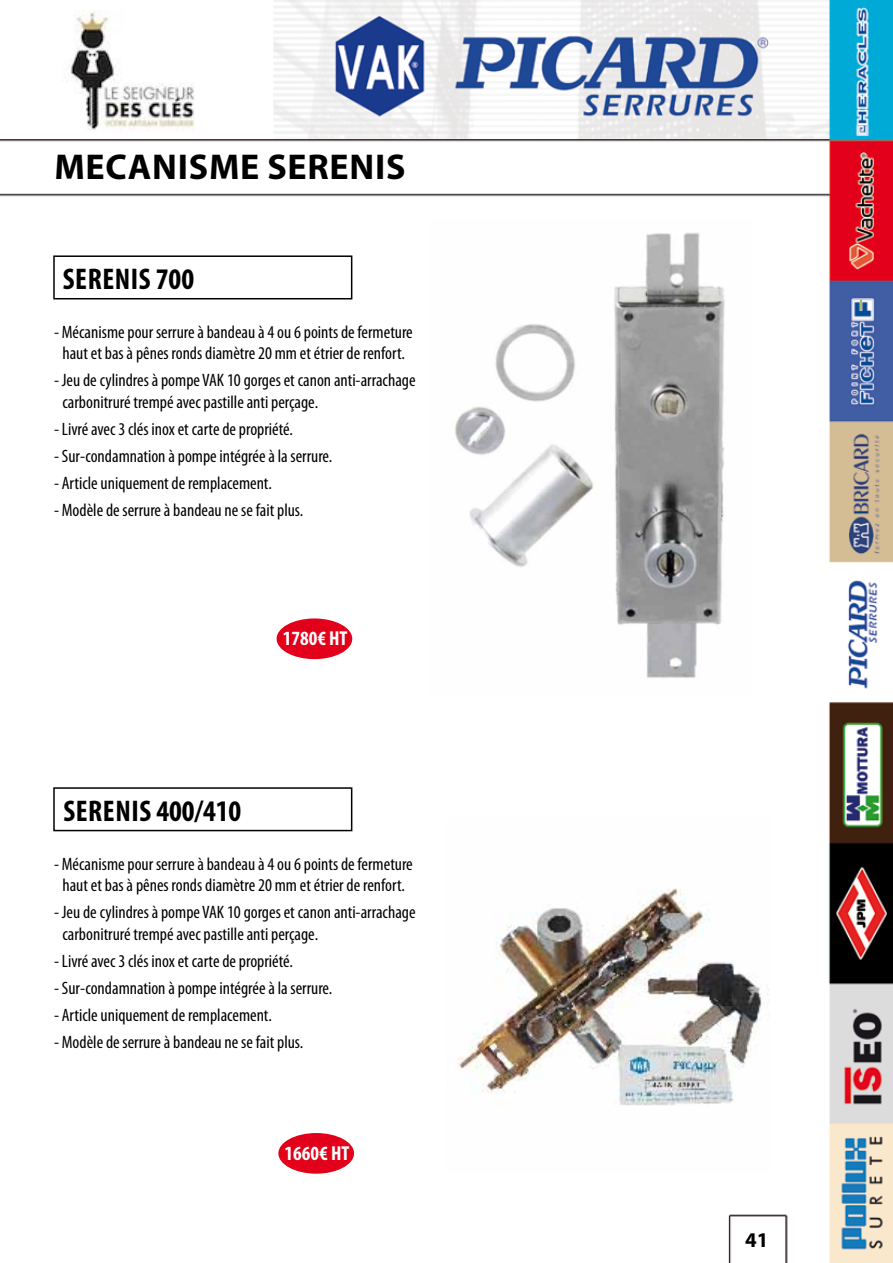
<style>
.page{position:relative;width:893px;height:1263px;background:#fff}
.page>*{position:absolute;margin:0;border:0;box-sizing:border-box;transform-origin:0 0}
.t1{font:700 36px "Myriad Pro";letter-spacing:.02em;color:#000}
.t2{font:700 condensed 30px "Myriad Pro";letter-spacing:.02em;color:#000}
.t3{font:700 21px "Myriad Pro";color:#000}
.t4{font:700 condensed 20.25px "Myriad Pro";color:#fff}
.t5{font:condensed 18px/21.6px "Myriad Pro";color:#000;text-align:center}
</style>
<div class="page">
<img style="left:0;top:0;width:893px;height:1263px">
<div style="left:54px;top:256px;width:298px;height:43px;background:#fff"></div>
<div style="left:53px;top:255px;width:299px;height:44px;border:2px solid #000"></div>
<div style="left:54px;top:788px;width:298px;height:42px;background:#fff"></div>
<div style="left:53px;top:787px;width:299px;height:44px;border:2px solid #000"></div>
<div style="left:277px;top:618px;width:75px;height:41px;background:#e2001a;border-radius:50%"></div>
<div style="left:278px;top:1133px;width:76px;height:41px;background:#e2001a;border-radius:50%"></div>
<img style="left:429px;top:219px;width:324px;height:476px">
<img style="left:446px;top:817px;width:324px;height:357px">
<img style="left:50px;top:10px;width:165px;height:123px">
<h1 class="t1" style="left:54px;top:144px;width:353px">MECANISME SERENIS</h1>
<h2 class="t2" style="left:63px;top:260px;width:133px">SERENIS 700</h2>
<p class="t5" style="left:54px;top:321px;width:360px">- Mécanisme pour serrure à bandeau à 4 ou 6 points de fermeture haut et bas à pênes ronds diamètre 20 mm et étrier de renfort.</p>
<p class="t5" style="left:62px;top:369px;width:355px;text-align:left;text-indent:-8px">- Jeu de cylindres à pompe VAK 10 gorges et canon anti-arrachage carbonitruré trempé avec pastille anti perçage.</p>
<p class="t5" style="left:54px;top:418px;width:241px">- Livré avec 3 clés inox et carte de propriété.</p>
<p class="t5" style="left:54px;top:445px;width:280px">- Sur-condamnation à pompe intégrée à la serrure.</p>
<p class="t5" style="left:54px;top:472px;width:219px">- Article uniquement de remplacement.</p>
<p class="t5" style="left:54px;top:499px;width:251px">- Modèle de serrure à bandeau ne se fait plus.</p>
<p class="t4" style="left:283px;top:626px;width:66px">1780€ HT</p>
<h2 class="t2" style="left:63px;top:792px;width:180px">SERENIS 400/410</h2>
<p class="t5" style="left:54px;top:853px;width:360px">- Mécanisme pour serrure à bandeau à 4 ou 6 points de fermeture haut et bas à pênes ronds diamètre 20 mm et étrier de renfort.</p>
<p class="t5" style="left:62px;top:901px;width:355px;text-align:left;text-indent:-8px">- Jeu de cylindres à pompe VAK 10 gorges et canon anti-arrachage carbonitruré trempé avec pastille anti perçage.</p>
<p class="t5" style="left:54px;top:950px;width:241px">- Livré avec 3 clés inox et carte de propriété.</p>
<p class="t5" style="left:54px;top:977px;width:280px">- Sur-condamnation à pompe intégrée à la serrure.</p>
<p class="t5" style="left:54px;top:1004px;width:219px">- Article uniquement de remplacement.</p>
<p class="t5" style="left:54px;top:1031px;width:251px">- Modèle de serrure à bandeau ne se fait plus.</p>
<p class="t4" style="left:285px;top:1140px;width:66px">1660€ HT</p>
<p class="t3" style="left:745px;top:1227px;width:25px">41</p>
</div>
